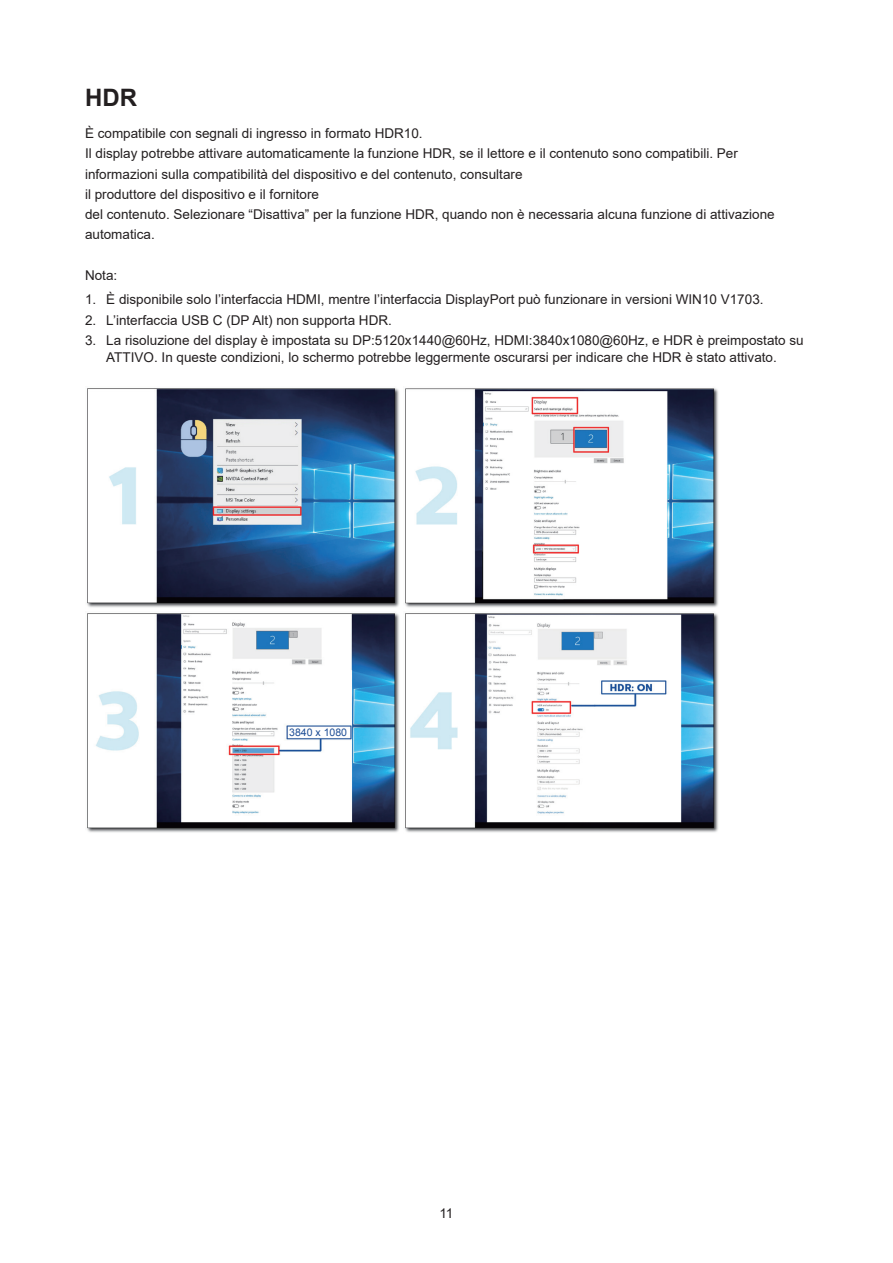
<style>
.page{position:relative;width:893px;height:1263px;background:#fff}
.page>*{position:absolute;margin:0;border:0;box-sizing:border-box;transform-origin:0 0}
.t1{font:700 24px "Arial";color:#231f20}
.t2{font:13.5px/20.2px "Arial";color:#231f20}
.t3{font:10.5px "Arial";color:#1d4d95}
</style>
<div class="page">
<img style="left:87px;top:388px;width:312px;height:220px">
<img style="left:405px;top:388px;width:313px;height:220px">
<img style="left:87px;top:613px;width:313px;height:220px">
<img style="left:405px;top:613px;width:313px;height:220px">
<h1 class="t1" style="left:85px;top:80px;width:53px">HDR</h1>
<p class="t2" style="left:85px;top:123px;width:691px">È compatibile con segnali di ingresso in formato HDR10.<br>Il display potrebbe attivare automaticamente la funzione HDR, se il lettore e il contenuto sono compatibili. Per informazioni sulla compatibilità del dispositivo e del contenuto, consultare<br>il produttore del dispositivo e il fornitore<br>del contenuto. Selezionare “Disattiva” per la funzione HDR, quando non è necessaria alcuna funzione di attivazione automatica.</p>
<p class="t2" style="left:85px;top:265px;width:34px">Nota:</p>
<p class="t2" style="left:85px;top:289px;width:680px">1. È disponibile solo l’interfaccia HDMI, mentre l’interfaccia DisplayPort può funzionare in versioni WIN10 V1703.</p>
<p class="t2" style="left:85px;top:310px;width:308px">2. L’interfaccia USB C (DP Alt) non supporta HDR.</p>
<p class="t2" style="left:85px;top:332px;width:720px;line-height:16.2px;text-align:center">3. La risoluzione del display è impostata su DP:5120x1440@60Hz, HDMI:3840x1080@60Hz, e HDR è preimpostato su<br>ATTIVO. In queste condizioni, lo schermo potrebbe leggermente oscurarsi per indicare che HDR è stato attivato.</p>
<p class="t3" style="left:289px;top:726px;width:59px">3840 x 1080</p>
<p class="t2" style="left:439px;top:1203px;width:16px">11</p>
</div>
